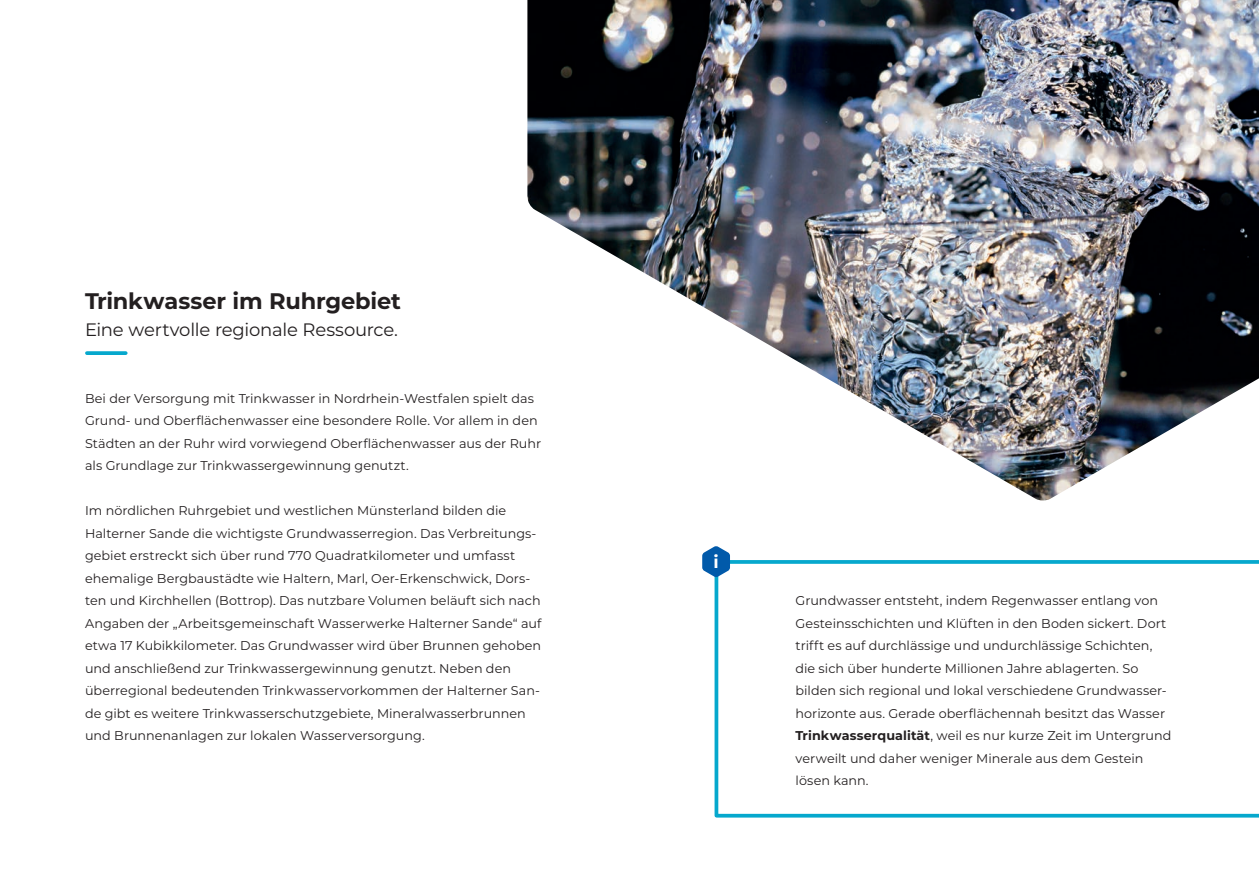
<style>
.page{position:relative;width:1259px;height:893px;background:#fff}
.page>*{position:absolute;margin:0;border:0;box-sizing:border-box;transform-origin:0 0}
.t1{font:700 22.5px "Montserrat";letter-spacing:-.005em;color:#231f20}
.t2{font:18px "Montserrat";letter-spacing:-.015em;color:#231f20}
.t3{font:700 17.55px "Montserrat";color:#fff}
.t4{font:12.75px/22.5px "Montserrat";color:#231f20}
.s1{font-weight:700}
</style>
<div class="page">
<svg style="left:714px;top:560px;width:545px;height:258px"></svg>
<img style="left:527px;top:0;width:732px;height:501px">
<svg style="left:87px;top:351px;width:39px;height:4px"></svg>
<svg style="left:702px;top:546px;width:28px;height:31px"></svg>
<p class="t1" style="left:85px;top:285px;width:317px">Trinkwasser im Ruhrgebiet</p>
<p class="t2" style="left:85px;top:317px;width:314px">Eine wertvolle regionale Ressource.</p>
<p class="t4" style="left:85px;top:386px;width:457px">Bei der Versorgung mit Trinkwasser in Nordrhein-Westfalen spielt das Grund- und Oberflächenwasser eine besondere Rolle. Vor allem in den Städten an der Ruhr wird vorwiegend Oberflächenwasser aus der Ruhr als Grundlage zur Trinkwassergewinnung genutzt.</p>
<p class="t4" style="left:85px;top:499px;width:458px">Im nördlichen Ruhrgebiet und westlichen Münsterland bilden die Halterner Sande die wichtigste Grundwasserregion. Das Verbreitungs&shy;gebiet erstreckt sich über rund 770 Quadratkilometer und umfasst ehemalige Bergbaustädte wie Haltern, Marl, Oer-Erkenschwick, Dors&shy;ten und Kirchhellen (Bottrop). Das nutzbare Volumen beläuft sich nach Angaben der „Arbeitsgemeinschaft Wasserwerke Halterner Sande“ auf etwa 17 Kubikkilometer. Das Grundwasser wird über Brunnen gehoben und anschließend zur Trinkwassergewinnung genutzt. Neben den überregional bedeutenden Trinkwasservorkommen der Halterner San&shy;de gibt es weitere Trinkwasserschutzgebiete, Mineralwasserbrunnen und Brunnenanlagen zur lokalen Wasserversorgung.</p>
<p class="t3" style="left:713px;top:549px;width:7px">i</p>
<p class="t4" style="left:795px;top:589px;width:377px">Grundwasser entsteht, indem Regenwasser entlang von Gesteinsschichten und Klüften in den Boden sickert. Dort trifft es auf durchlässige und undurchlässige Schichten, die sich über hunderte Millionen Jahre ablagerten. So bilden sich regional und lokal verschiedene Grundwasser&shy;horizonte aus. Gerade oberflächennah besitzt das Wasser <span class="s1">Trinkwasserqualität</span>, weil es nur kurze Zeit im Untergrund verweilt und daher weniger Minerale aus dem Gestein lösen kann.</p>
</div>
